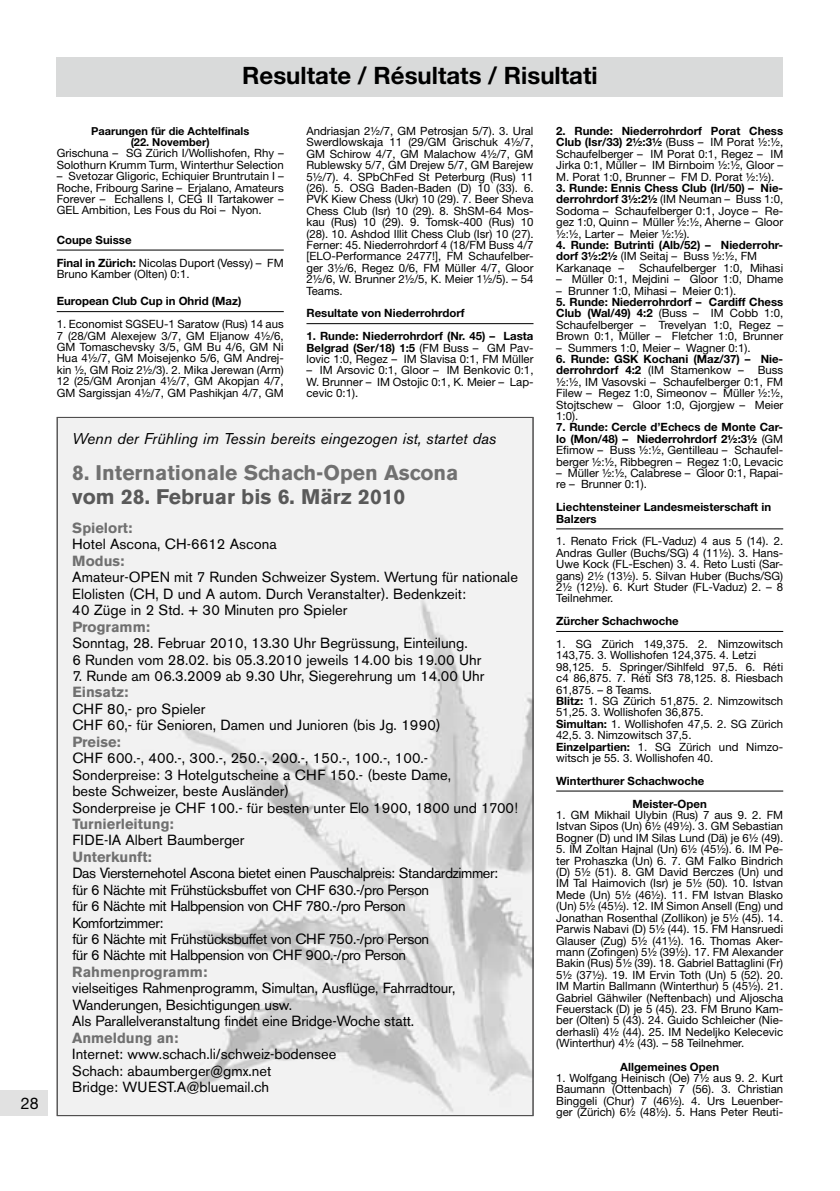
<style>
.page{position:relative;width:840px;height:1191px;background:#fff}
.page>*{position:absolute;margin:0;border:0;box-sizing:border-box;transform-origin:0 0}
.t1{font:700 24px "Helvetica Neue";color:#000}
.t2{font:700 21px "Akzidenz Grotesk BE";color:#707070}
.t3{font:700 21px "Akzidenz Grotesk BE";color:#595959}
.t4{font:16px "Helvetica Neue";color:#000}
.t5{font:italic 15.6px "Akzidenz Grotesk BE";color:#000}
.t6{font:14.6px/16.4px "Akzidenz Grotesk BE";color:#000}
.t7{font:14.6px/16.4px "Akzidenz Grotesk BE";letter-spacing:-.03em;color:#000}
.t8{font:700 14.6px "Akzidenz Grotesk BE";color:#707070}
.t9{font:11.4px/11.4px "Helvetica Neue";color:#000;text-align:justify}
.t10{font:700 11.4px/11.4px "Helvetica Neue";color:#000}
.t11{font:700 11px/11.4px "Helvetica Neue";color:#000;text-align:center}
.s1{font-weight:400}
.s2{font-weight:700}
</style>
<div class="page">
<div style="left:0;top:1090px;width:47px;height:26px;background:#e1e1e1"></div>
<div style="left:57px;top:57px;width:725px;height:39px;background:#d9dada"></div>
<div style="left:57px;top:417px;width:475px;height:698px;background:#f1f1f1"></div>
<img style="left:179px;top:600px;width:352px;height:512px">
<hr style="left:57px;top:249px;width:226px;height:1px;background:#000">
<hr style="left:57px;top:311px;width:226px;height:1px;background:#000">
<hr style="left:306px;top:323px;width:227px;height:1px;background:#000">
<hr style="left:556px;top:528px;width:226px;height:1px;background:#000">
<hr style="left:556px;top:631px;width:226px;height:1px;background:#000">
<hr style="left:556px;top:790px;width:226px;height:1px;background:#000">
<h3 class="t4" style="left:21px;top:1093px;width:19px">28</h3>
<h1 class="t1" style="left:242px;top:61px;width:357px">Resultate / Résultats / Risultati</h1>
<p class="t11" style="left:91px;top:125px;width:160px">Paarungen für die Achtelfinals (22. November)</p>
<p class="t9" style="left:57px;top:147px;width:228px">Grischuna – SG Zürich I/Wollishofen, Rhy –<br>Solothurn Krumm Turm, Winterthur Selection</p>
<p class="t9" style="left:57px;top:170px;width:228px">– Svetozar Gligoric, Echiquier Bruntrutain I – Roche, Fribourg Sarine – Erjalano, Amateurs Forever – Echallens I, CEG II Tartakower – GEL Ambition, Les Fous du Roi – Nyon.</p>
<p class="t10" style="left:57px;top:228px;width:228px;line-height:22.8px">Coupe Suisse<br>Final in Zürich: <span class="s1">Nicolas Duport (Vessy) – FM</span></p>
<p class="t9" style="left:57px;top:268px;width:134px">Bruno Kamber (Olten) 0:1.</p>
<p class="t10" style="left:57px;top:295px;width:186px">European Club Cup in Ohrid (Maz)</p>
<p class="t9" style="left:57px;top:318px;width:228px">1. Economist SGSEU-1 Saratow (Rus) 14 aus 7 (28/GM Alexejew 3/7, GM Eljanow 4½/6, GM Tomaschevsky 3/5, GM Bu 4/6, GM Ni Hua 4½/7, GM Moisejenko 5/6, GM Andrej&shy;kin ½, GM Roiz 2½/3). 2. Mika Jerewan (Arm)<br>12 (25/GM Aronjan 4½/7, GM Akopjan 4/7, GM Sargissjan 4½/7, GM Pashikjan 4/7, GM</p>
<p class="t9" style="left:306px;top:125px;width:228px">Andriasjan 2½/7, GM Petrosjan 5/7). 3. Ural Swerdlowskaja 11 (29/GM Grischuk 4½/7, GM Schirow 4/7, GM Malachow 4½/7, GM Rublewsky 5/7, GM Drejew 5/7, GM Barejew 5½/7). 4. SPbChFed St Peterburg (Rus) 11 (26). 5. OSG Baden-Baden (D) 10 (33). 6.<br>PVK Kiew Chess (Ukr) 10 (29). 7. Beer Sheva Chess Club (Isr) 10 (29). 8. ShSM-64 Mos&shy;kau (Rus) 10 (29). 9. Tomsk-400 (Rus) 10 (28). 10. Ashdod Illit Chess Club (Isr) 10 (27).<br>Ferner: 45. Niederrohrdorf 4 (18/FM Buss 4/7 [ELO-Performance 2477!], FM Schaufelber&shy;ger 3½/6, Regez 0/6, FM Müller 4/7, Gloor 2½/6, W. Brunner 2½/5, K. Meier 1½/5). – 54<br>Teams.</p>
<p class="t10" style="left:306px;top:307px;width:159px">Resultate von Niederrohrdorf</p>
<p class="t10" style="left:306px;top:330px;width:228px;text-align:justify">1. Runde: Niederrohrdorf (Nr. 45) – Lasta Belgrad (Ser/18) 1:5 <span class="s1">(FM Buss – GM Pav&shy;lovic 1:0, Regez – IM Slavisa 0:1, FM Müller</span></p>
<p class="t9" style="left:306px;top:364px;width:228px">– IM Arsovic 0:1, Gloor – IM Benkovic 0:1, W. Brunner – IM Ostojic 0:1, K. Meier – Lap&shy;cevic 0:1).</p>
<h3 class="t5" style="left:72px;top:428px;width:425px">Wenn der Frühling im Tessin bereits eingezogen ist, startet das</h3>
<h2 class="t2" style="left:72px;top:460px;width:387px">8. Internationale Schach-Open Ascona</h2>
<h2 class="t3" style="left:72px;top:484px;width:334px">vom 28. Februar bis 6. März 2010</h2>
<p class="t8" style="left:72px;top:519px;width:61px">Spielort:</p>
<p class="t6" style="left:72px;top:536px;width:206px">Hotel Ascona, CH-6612 Ascona</p>
<p class="t8" style="left:72px;top:552px;width:54px">Modus:</p>
<p class="t6" style="left:72px;top:569px;width:447px">Amateur-OPEN mit 7 Runden Schweizer System. Wertung für nationale<br>Elolisten (CH, D und A autom. Durch Veranstalter). Bedenkzeit:<br>40 Züge in 2 Std. + 30 Minuten pro Spieler</p>
<p class="t8" style="left:72px;top:618px;width:79px">Programm:</p>
<p class="t6" style="left:72px;top:635px;width:410px">Sonntag, 28. Februar 2010, 13.30 Uhr Begrüssung, Einteilung.<br>6 Runden vom 28.02. bis 05.3.2010 jeweils 14.00 bis 19.00 Uhr</p>
<p class="t6" style="left:72px;top:667px;width:413px">7. Runde am 06.3.2009 ab 9.30 Uhr, Siegerehrung um 14.00 Uhr</p>
<p class="t8" style="left:72px;top:684px;width:58px">Einsatz:</p>
<p class="t6" style="left:72px;top:700px;width:369px">CHF 80,- pro Spieler<br>CHF 60,- für Senioren, Damen und Junioren (bis Jg. 1990)</p>
<p class="t8" style="left:72px;top:733px;width:50px">Preise:</p>
<p class="t6" style="left:72px;top:750px;width:447px">CHF 600.-, 400.-, 300.-, 250.-, 200.-, 150.-, 100.-, 100.- Sonderpreise: 3 Hotelgutscheine a CHF 150.- (beste Dame,<br>beste Schweizer, beste Ausländer)<br>Sonderpreise je CHF 100.- für besten unter Elo 1900, 1800 und 1700!</p>
<p class="t8" style="left:72px;top:815px;width:103px">Turnierleitung:</p>
<p class="t6" style="left:72px;top:832px;width:173px">FIDE-IA Albert Baumberger</p>
<p class="t8" style="left:72px;top:848px;width:81px">Unterkunft:</p>
<p class="t7" style="left:72px;top:865px;width:427px">Das Viersternehotel Ascona bietet einen Pauschalpreis: Standardzimmer: für 6 Nächte mit Frühstücksbuffet von CHF 630.-/pro Person<br>für 6 Nächte mit Halbpension von CHF 780.-/pro Person Komfortzimmer:<br>für 6 Nächte mit Frühstücksbuffet von CHF 750.-/pro Person<br>für 6 Nächte mit Halbpension von CHF 900.-/pro Person</p>
<p class="t8" style="left:72px;top:963px;width:136px">Rahmenprogramm:</p>
<p class="t6" style="left:72px;top:980px;width:384px">vielseitiges Rahmenprogramm, Simultan, Ausflüge, Fahrradtour,<br>Wanderungen, Besichtigungen usw.<br>Als Parallelveranstaltung findet eine Bridge-Woche statt.</p>
<p class="t8" style="left:72px;top:1029px;width:107px">Anmeldung an:</p>
<p class="t6" style="left:72px;top:1045px;width:265px">Internet: www.schach.li/schweiz-bodensee<br>Schach: abaumberger@gmx.net<br>Bridge: WUEST.A@bluemail.ch</p>
<p class="t9" style="left:556px;top:125px;width:228px"><span class="s2">2. Runde: Niederrohrdorf Porat Chess Club (Isr/33) 2½:3½</span> (Buss – IM Porat ½:½, Schaufelberger – IM Porat 0:1, Regez – IM Jirka 0:1, Müller – IM Birnboim ½:½, Gloor – M. Porat 1:0, Brunner – FM D. Porat ½:½).</p>
<p class="t9" style="left:556px;top:182px;width:228px"><span class="s2">3. Runde: Ennis Chess Club (Irl/50) – Nie&shy;derrohrdorf 3½:2½</span> (IM Neuman – Buss 1:0, Sodoma – Schaufelberger 0:1, Joyce – Re&shy;gez 1:0, Quinn – Müller ½:½, Aherne – Gloor ½:½, Larter – Meier ½:½).</p>
<p class="t10" style="left:556px;top:239px;width:228px">4. Runde: Butrinti (Alb/52) – Niederrohr&shy;dorf 3½:2½ <span class="s1">(IM Seitaj – Buss ½:½, FM<br>Karkanaqe –</span></p>
<p class="t9" style="left:638px;top:262px;width:146px">Schaufelberger 1:0, Mihasi</p>
<p class="t9" style="left:556px;top:273px;width:228px">– Müller 0:1, Mejdini – Gloor 1:0, Dhame</p>
<p class="t9" style="left:556px;top:285px;width:181px">– Brunner 1:0, Mihasi – Meier 0:1).</p>
<p class="t9" style="left:556px;top:296px;width:228px"><span class="s2">5. Runde: Niederrohrdorf – Cardiff Chess Club (Wal/49) 4:2</span> (Buss – IM Cobb 1:0, Schaufelberger – Trevelyan 1:0, Regez – Brown 0:1, Müller – Fletcher 1:0, Brunner</p>
<p class="t9" style="left:556px;top:342px;width:196px">– Summers 1:0, Meier – Wagner 0:1).</p>
<p class="t9" style="left:556px;top:353px;width:228px"><span class="s2">6. Runde: GSK Kochani (Maz/37) – Nie&shy;derrohrdorf 4:2</span> (IM Stamenkow – Buss ½:½, IM Vasovski – Schaufelberger 0:1, FM Filew – Regez 1:0, Simeonov – Müller ½:½, Stojtschew – Gloor 1:0, Gjorgjew – Meier 1:0).</p>
<p class="t9" style="left:556px;top:421px;width:228px"><span class="s2">7. Runde: Cercle d’Echecs de Monte Car&shy;lo (Mon/48) – Niederrohrdorf 2½:3½</span> (GM Efimow – Buss ½:½, Gentilleau – Schaufel&shy;berger ½:½, Ribbegren – Regez 1:0, Levacic</p>
<p class="t9" style="left:556px;top:467px;width:228px">– Müller ½:½, Calabrese – Gloor 0:1, Rapai&shy;re – Brunner 0:1).</p>
<p class="t10" style="left:556px;top:501px;width:216px">Liechtensteiner Landesmeisterschaft in<br>Balzers</p>
<p class="t9" style="left:556px;top:535px;width:228px">1. Renato Frick (FL-Vaduz) 4 aus 5 (14). 2.<br>Andras Guller (Buchs/SG) 4 (11½). 3. Hans-Uwe Kock (FL-Eschen) 3. 4. Reto Lusti (Sar&shy;gans) 2½ (13½). 5. Silvan Huber (Buchs/SG)<br>2½ (12½). 6. Kurt Studer (FL-Vaduz) 2. – 8<br>Teilnehmer.</p>
<p class="t10" style="left:556px;top:615px;width:124px">Zürcher Schachwoche</p>
<p class="t9" style="left:556px;top:638px;width:228px;text-align:left">1. SG Zürich 149,375. 2. Nimzowitsch 143,75. 3. Wollishofen 124,375. 4. Letzi 98,125. 5. Springer/Sihlfeld 97,5. 6. Réti c4 86,875. 7. Réti Sf3 78,125. 8. Riesbach 61,875. – 8 Teams.<br><span class="s2">Blitz:</span> 1. SG Zürich 51,875. 2. Nimzowitsch 51,25. 3. Wollishofen 36,875.<br><span class="s2">Simultan:</span> 1. Wollishofen 47,5. 2. SG Zürich 42,5. 3. Nimzowitsch 37,5.<br><span class="s2">Einzelpartien:</span> 1. SG Zürich und Nimzo&shy;witsch je 55. 3. Wollishofen 40.</p>
<p class="t10" style="left:556px;top:769px;width:152px;line-height:22.8px;text-align:right">Winterthurer Schachwoche<br>Meister-Open</p>
<p class="t9" style="left:556px;top:809px;width:228px">1. GM Mikhail Ulybin (Rus) 7 aus 9. 2. FM Istvan Sipos (Un) 6½ (49½). 3. GM Sebastian Bogner (D) und IM Silas Lund (Dä) je 6½ (49).</p>
<p class="t9" style="left:556px;top:843px;width:228px">5. IM Zoltan Hajnal (Un) 6½ (45½). 6. IM Pe&shy;ter Prohaszka (Un) 6. 7. GM Falko Bindrich (D) 5½ (51). 8. GM David Berczes (Un) und IM Tal Haimovich (Isr) je 5½ (50). 10. Istvan Mede (Un) 5½ (46½). 11. FM Istvan Blasko (Un) 5½ (45½). 12. IM Simon Ansell (Eng) und Jonathan Rosenthal (Zollikon) je 5½ (45). 14.<br>Parwis Nabavi (D) 5½ (44). 15. FM Hansruedi Glauser (Zug) 5½ (41½). 16. Thomas Aker&shy;mann (Zofingen) 5½ (39½). 17. FM Alexander Bakin (Rus) 5½ (39). 18. Gabriel Battaglini (Fr)<br>5½ (37½). 19. IM Ervin Toth (Un) 5 (52). 20.<br>IM Martin Ballmann (Winterthur) 5 (45½). 21.<br>Gabriel Gähwiler (Neftenbach) und Aljoscha Feuerstack (D) je 5 (45). 23. FM Bruno Kam&shy;ber (Olten) 5 (43). 24. Guido Schleicher (Nie&shy;derhasli) 4½ (44). 25. IM Nedeljko Kelecevic (Winterthur) 4½ (43). – 58 Teilnehmer.</p>
<p class="t10" style="left:620px;top:1060px;width:100px">Allgemeines Open</p>
<p class="t9" style="left:556px;top:1072px;width:228px">1. Wolfgang Heinisch (Oe) 7½ aus 9. 2. Kurt Baumann (Ottenbach) 7 (56). 3. Christian Binggeli (Chur) 7 (46½). 4. Urs Leuenber&shy;ger (Zürich) 6½ (48½). 5. Hans Peter Reuti-</p>
</div>
